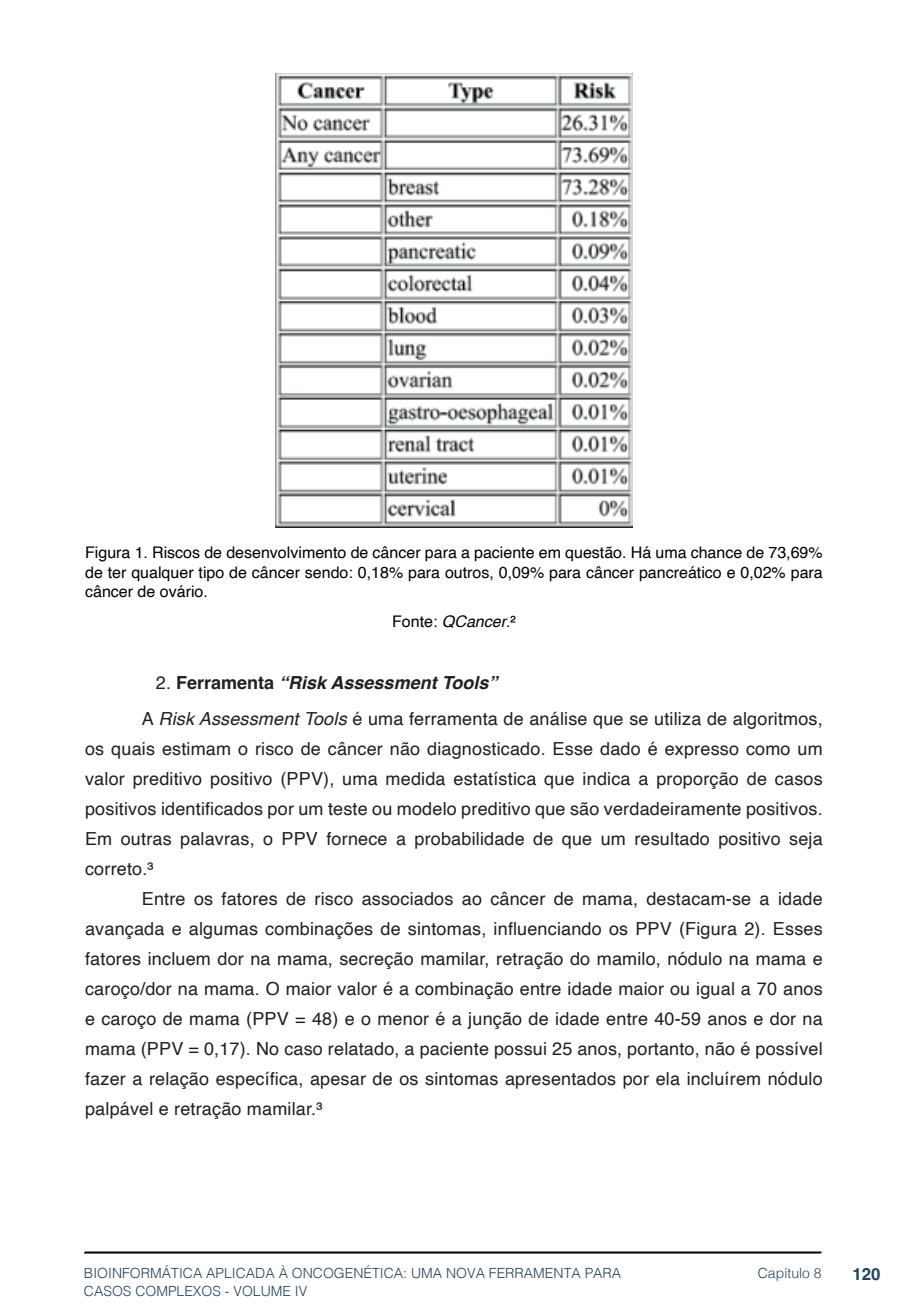
<style>
.page{position:relative;width:908px;height:1304px;background:#fff}
.page>*{position:absolute;margin:0;border:0;box-sizing:border-box;transform-origin:0 0}
.txt{font:18px/30px "Helvetica";letter-spacing:.01em;color:#231f20;text-align:justify}
.lista_simples{font:italic 700 18px "Helvetica";color:#231f20}
.t1{font:700 16.8px "Helvetica";color:#23445f}
.imagens_graf_tab{font:16px/19.2px "Helvetica";color:#000;text-align:justify}
.t2{font:300 14px/18px "Helvetica";color:#23445f}
.s1{font-style:italic}
.s2{font-weight:400;font-style:normal}
.s3{font-style:normal}
</style>
<div class="page">
<svg style="left:84px;top:1251px;width:737px;height:3px;background:#515151"></svg>
<img style="left:275px;top:74px;width:357px;height:454px">
<p class="imagens_graf_tab" style="left:85px;top:544px;width:738px">Figura 1. Riscos de desenvolvimento de câncer para a paciente em questão. Há uma chance de 73,69% de ter qualquer tipo de câncer sendo: 0,18% para outros, 0,09% para câncer pancreático e 0,02% para câncer de ovário.</p>
<p class="imagens_graf_tab" style="left:392px;top:613px;width:125px">Fonte: <span class="s1">QCancer</span>.²</p>
<p class="lista_simples" style="left:156px;top:672px;width:343px"><span class="s2">2.</span> <span class="s3">Ferramenta</span> “Risk Assessment Tools”</p>
<p class="txt" style="left:85px;top:704px;width:738px;text-indent:57px">A <span class="s1">Risk Assessment Tools</span> é uma ferramenta de análise que se utiliza de algoritmos, os quais estimam o risco de câncer não diagnosticado. Esse dado é expresso como um valor preditivo positivo (PPV), uma medida estatística que indica a proporção de casos positivos identificados por um teste ou modelo preditivo que são verdadeiramente positivos.<br>Em outras palavras, o PPV fornece a probabilidade de que um resultado positivo seja correto.³</p>
<p class="txt" style="left:85px;top:884px;width:738px;text-indent:57px">Entre os fatores de risco associados ao câncer de mama, destacam-se a idade avançada e algumas combinações de sintomas, influenciando os PPV (Figura 2). Esses fatores incluem dor na mama, secreção mamilar, retração do mamilo, nódulo na mama e caroço/dor na mama. O maior valor é a combinação entre idade maior ou igual a 70 anos e caroço de mama (PPV = 48) e o menor é a junção de idade entre 40-59 anos e dor na mama (PPV = 0,17). No caso relatado, a paciente possui 25 anos, portanto, não é possível fazer a relação específica, apesar de os sintomas apresentados por ela incluírem nódulo palpável e retração mamilar.³</p>
<p class="t2" style="left:84px;top:1263px;width:538px">BIOINFORMÁTICA APLICADA À ONCOGENÉTICA: UMA NOVA FERRAMENTA PARA<br>CASOS COMPLEXOS - VOLUME IV</p>
<p class="t2" style="left:757px;top:1263px;width:65px">Capítulo 8</p>
<p class="t1" style="left:851px;top:1264px;width:30px">120</p>
</div>
